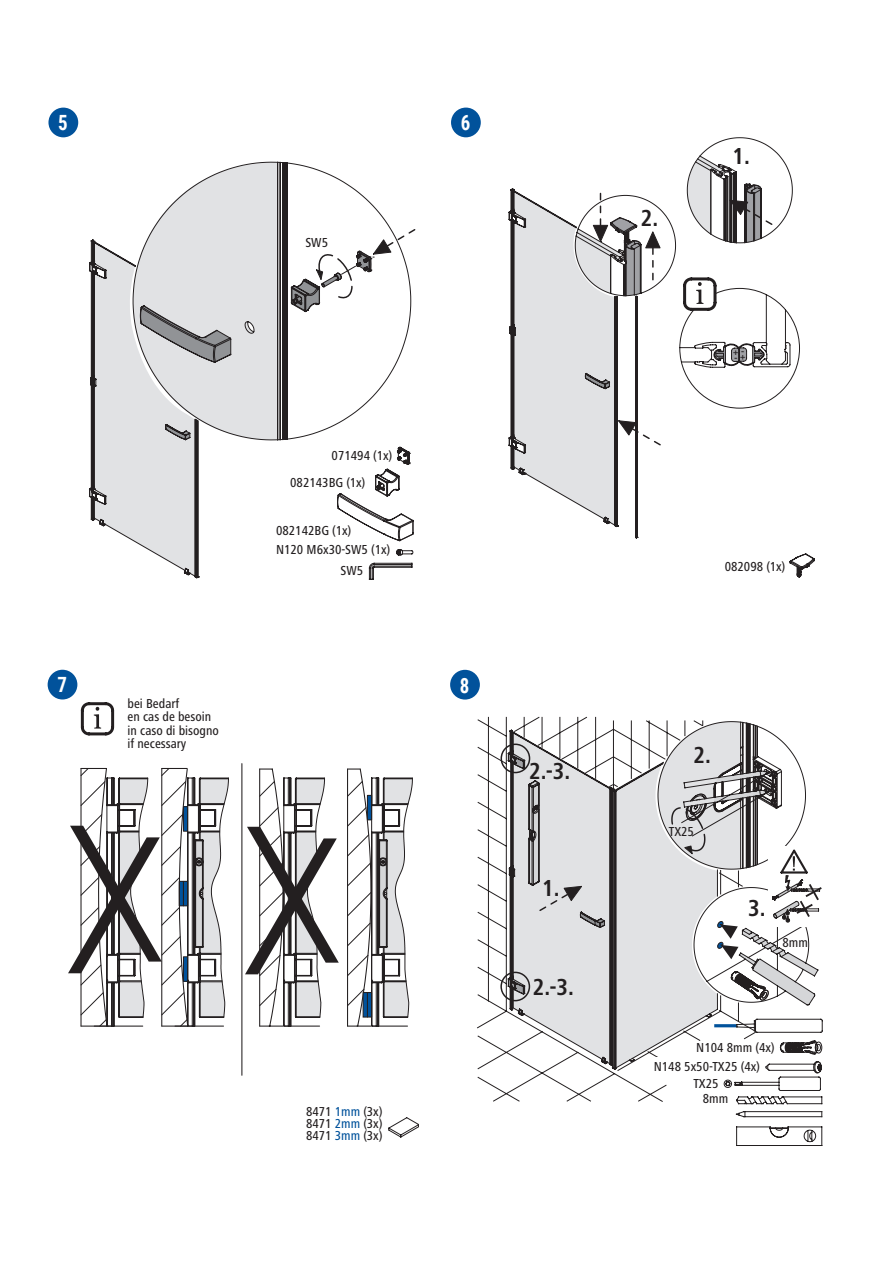
<style>
.page{position:relative;width:893px;height:1263px;background:#fff}
.page>*{position:absolute;margin:0;border:0;box-sizing:border-box;transform-origin:0 0}
.t1{font:700 condensed 24px "Frutiger Next LTW1 G";color:#231f20}
.t2{font:700 21px "Roboto Condensed";color:#fff;scale:.9 1}
.t3{font:500 condensed 13.5px/13.5px "Frutiger Next LTW1 G";color:#231f20;text-align:justify}
.t4{font:500 condensed 12px "Frutiger Next LTW1 G";color:#231f20}
.t5{font:700 condensed 9px "Frutiger Next LTW1 G";color:#231f20}
.s1{color:#01529b}
</style>
<div class="page">
<svg style="left:146px;top:162px;width:268px;height:373px"></svg>
<svg style="left:231px;top:240px;width:182px;height:301px"></svg>
<svg style="left:89px;top:240px;width:142px;height:336px"></svg>
<svg style="left:291px;top:226px;width:125px;height:239px"></svg>
<svg style="left:635px;top:164px;width:179px;height:413px"></svg>
<svg style="left:730px;top:184px;width:46px;height:58px"></svg>
<svg style="left:509px;top:189px;width:155px;height:349px"></svg>
<svg style="left:679px;top:277px;width:121px;height:132px"></svg>
<svg style="left:388px;top:1117px;width:31px;height:20px"></svg>
<hr style="left:241px;top:764px;width:1px;height:311px;background:#231f20">
<svg style="left:241px;top:777px;width:2px;height:250px"></svg>
<svg style="left:81px;top:702px;width:33px;height:33px"></svg>
<svg style="left:68px;top:767px;width:161px;height:260px"></svg>
<svg style="left:245px;top:768px;width:168px;height:259px"></svg>
<svg style="left:477px;top:717px;width:227px;height:385px"></svg>
<svg style="left:500px;top:721px;width:323px;height:425px"></svg>
<div style="left:48px;top:108px;width:30px;height:29px;background:#01529b;border-radius:50%"></div>
<div style="left:451px;top:108px;width:30px;height:29px;background:#01529b;border-radius:50%"></div>
<div style="left:48px;top:670px;width:29px;height:29px;background:#01529b;border-radius:50%"></div>
<div style="left:450px;top:670px;width:30px;height:29px;background:#01529b;border-radius:50%"></div>
<h2 class="t2" style="left:58px;top:108px;width:12px">5</h2>
<h2 class="t2" style="left:461px;top:108px;width:12px">6</h2>
<p class="t3" style="left:305px;top:235px;width:24px">SW5</p>
<p class="t3" style="left:332px;top:448px;width:62px">071494 (1x)</p>
<p class="t3" style="left:290px;top:475px;width:77px">082143BG (1x)</p>
<p class="t3" style="left:276px;top:523px;width:77px">082142BG (1x)</p>
<p class="t3" style="left:276px;top:542px;width:116px">N120 M6x30-SW5 (1x)</p>
<p class="t3" style="left:340px;top:564px;width:24px">SW5</p>
<h2 class="t2" style="left:57px;top:670px;width:12px">7</h2>
<h2 class="t2" style="left:460px;top:670px;width:12px">8</h2>
<p class="t3" style="left:128px;top:696px;width:93px;text-align:left">bei Bedarf<br>en cas de besoin in caso di bisogno if necessary</p>
<p class="t3" style="left:306px;top:1106px;width:78px;line-height:12px">8471 <span class="s1">1mm</span> (3x)<br>8471 <span class="s1">2mm</span> (3x)<br>8471 <span class="s1">3mm</span> (3x)</p>
<h1 class="t1" style="left:529px;top:757px;width:43px">2.-3.</h1>
<h1 class="t1" style="left:542px;top:874px;width:19px">1.</h1>
<h1 class="t1" style="left:533px;top:973px;width:43px">2.-3.</h1>
<h1 class="t1" style="left:641px;top:204px;width:19px">2.</h1>
<h1 class="t1" style="left:733px;top:142px;width:19px">1.</h1>
<p class="t5" style="left:733px;top:347px;width:7px">+</p>
<p class="t4" style="left:734px;top:351px;width:5px">-</p>
<p class="t5" style="left:745px;top:363px;width:7px;rotate:-180deg">+</p>
<p class="t4" style="left:745px;top:358px;width:5px;rotate:-180deg">-</p>
<p class="t3" style="left:725px;top:560px;width:62px">082098 (1x)</p>
<h1 class="t1" style="left:693px;top:741px;width:19px">2.</h1>
<p class="t3" style="left:669px;top:824px;width:27px">TX25</p>
<h1 class="t1" style="left:748px;top:894px;width:19px">3.</h1>
<p class="t3" style="left:782px;top:935px;width:27px">8mm</p>
<p class="t3" style="left:696px;top:1040px;width:80px">N104 8mm (4x)</p>
<p class="t3" style="left:654px;top:1059px;width:108px">N148 5x50-TX25 (4x)</p>
<p class="t3" style="left:693px;top:1077px;width:27px">TX25</p>
<p class="t3" style="left:703px;top:1092px;width:27px">8mm</p>
</div>
